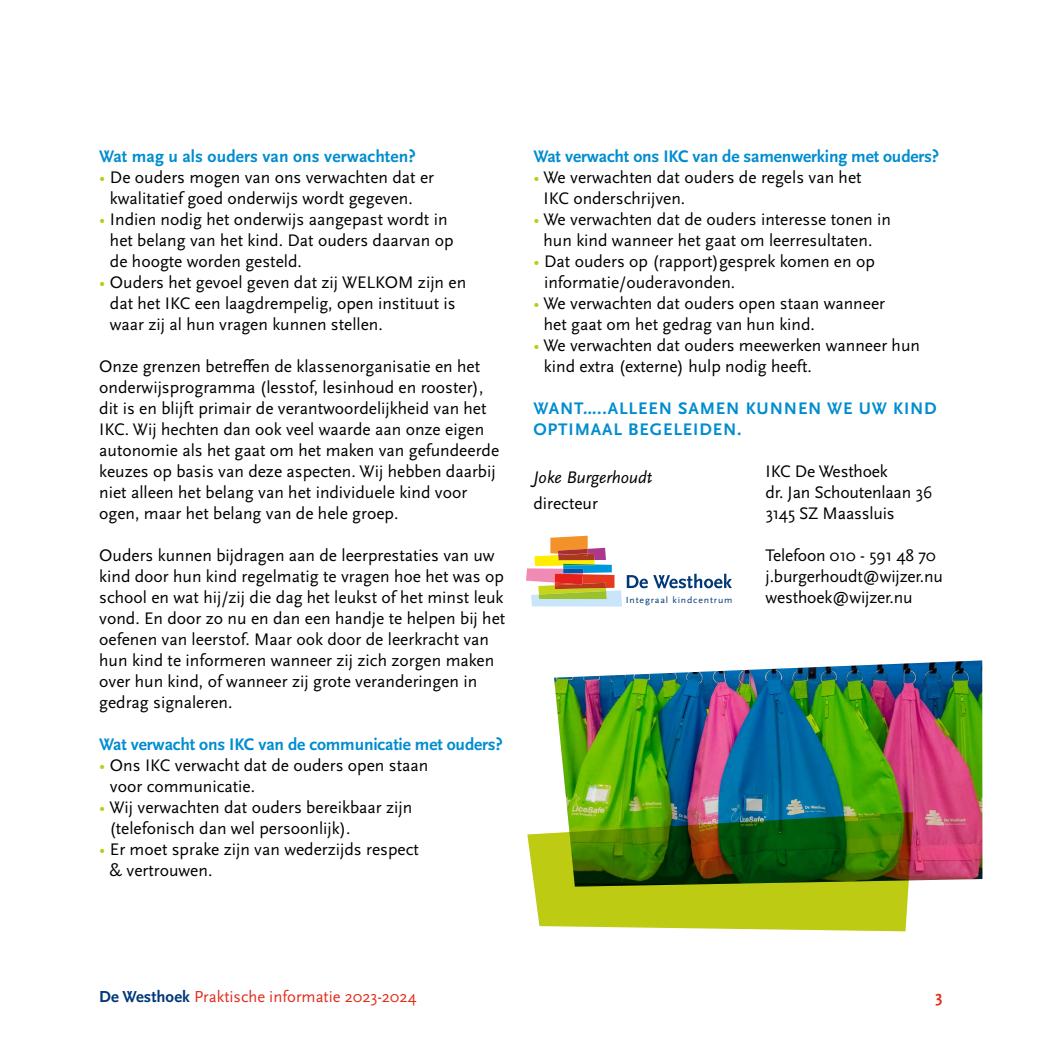
<style>
.page{position:relative;width:1042px;height:1042px;background:#fff}
.page>*{position:absolute;margin:0;border:0;box-sizing:border-box;transform-origin:0 0}
.t1{font:17.5px/21px "Scala Sans Pro";color:#000}
.t2{font:700 17.5px "Scala Sans Pro";letter-spacing:-.01em;color:#008dcf}
.t3{font:700 17.5px/21px "Scala Sans Pro";letter-spacing:.05em;color:#008dcf}
.t4{font:italic 17.5px "Scala Sans Pro";color:#000}
.t5{font:16.62px "Scala Sans Pro";color:#e32e1e}
.t6{font:700 16.62px "Scala Sans Pro";color:#e32e1e}
.t7{font:9.28px "Scala Sans";letter-spacing:.085em;color:#003878;scale:1.06 1}
.s1{color:#becb13}
.s2{font-weight:700;color:#003878}
</style>
<div class="page">
<img style="left:554px;top:660px;width:428px;height:221px">
<svg style="left:527px;top:812px;width:386px;height:119px;background:#76951e"></svg>
<svg style="left:526px;top:536px;width:206px;height:70px"></svg>
<p class="t2" style="left:99px;top:146px;width:318px">Wat mag u als ouders van ons verwachten?</p>
<p class="t1" style="left:110px;top:167px;width:326px;text-indent:-11px"><span class="s1">•</span> De ouders mogen van ons verwachten dat er kwalitatief goed onderwijs wordt gegeven.</p>
<p class="t1" style="left:110px;top:209px;width:345px;text-indent:-11px"><span class="s1">•</span> Indien nodig het onderwijs aangepast wordt in het belang van het kind. Dat ouders daarvan op de hoogte worden gesteld.</p>
<p class="t1" style="left:110px;top:272px;width:358px;text-indent:-11px"><span class="s1">•</span> Ouders het gevoel geven dat zij WELKOM zijn en dat het IKC een laagdrempelig, open instituut is waar zij al hun vragen kunnen stellen.</p>
<p class="t1" style="left:99px;top:356px;width:401px">Onze grenzen betreffen de klassenorganisatie en het onderwijsprogramma (lesstof, lesinhoud en rooster), dit is en blijft primair de verantwoordelijkheid van het IKC. Wij hechten dan ook veel waarde aan onze eigen autonomie als het gaat om het maken van gefundeerde keuzes op basis van deze aspecten. Wij hebben daarbij niet alleen het belang van het individuele kind voor ogen, maar het belang van de hele groep.</p>
<p class="t1" style="left:99px;top:545px;width:407px">Ouders kunnen bijdragen aan de leerprestaties van uw kind door hun kind regelmatig te vragen hoe het was op school en wat hij/zij die dag het leukst of het minst leuk vond. En door zo nu en dan een handje te helpen bij het oefenen van leerstof. Maar ook door de leerkracht van hun kind te informeren wanneer zij zich zorgen maken over hun kind, of wanneer zij grote veranderingen in gedrag signaleren.</p>
<p class="t2" style="left:99px;top:734px;width:405px">Wat verwacht ons IKC van de communicatie met ouders?</p>
<p class="t1" style="left:110px;top:755px;width:320px;text-indent:-11px"><span class="s1">•</span> Ons IKC verwacht dat de ouders open staan voor communicatie.</p>
<p class="t1" style="left:109px;top:797px;width:304px;text-indent:-10px"><span class="s1">•</span> Wij verwachten dat ouders bereikbaar zijn (telefonisch dan wel persoonlijk).</p>
<p class="t1" style="left:110px;top:839px;width:310px;text-indent:-11px"><span class="s1">•</span> Er moet sprake zijn van wederzijds respect &amp; vertrouwen.</p>
<p class="t2" style="left:533px;top:146px;width:407px">Wat verwacht ons IKC van de samenwerking met ouders?</p>
<p class="t1" style="left:543px;top:167px;width:319px;text-indent:-10px"><span class="s1">•</span> We verwachten dat ouders de regels van het<br>IKC onderschrijven.</p>
<p class="t1" style="left:533px;top:209px;width:359px;text-align:center"><span class="s1">•</span> We verwachten dat de ouders interesse tonen in hun kind wanneer het gaat om leerresultaten.</p>
<p class="t1" style="left:544px;top:251px;width:332px;text-indent:-11px"><span class="s1">•</span> Dat ouders op (rapport)gesprek komen en op informatie/ouderavonden.</p>
<p class="t1" style="left:544px;top:293px;width:343px;text-indent:-10px"><span class="s1">•</span> We verwachten dat ouders open staan wanneer het gaat om het gedrag van hun kind.</p>
<p class="t1" style="left:544px;top:335px;width:378px;text-indent:-10px"><span class="s1">•</span> We verwachten dat ouders meewerken wanneer hun kind extra (externe) hulp nodig heeft.</p>
<p class="t3" style="left:533px;top:398px;width:405px">WANT…..ALLEEN SAMEN KUNNEN WE UW KIND<br>OPTIMAAL BEGELEIDEN.</p>
<p class="t4" style="left:533px;top:467px;width:121px">Joke Burgerhoudt</p>
<p class="t1" style="left:533px;top:493px;width:66px">directeur</p>
<p class="t1" style="left:765px;top:461px;width:168px">IKC De Westhoek<br>dr. Jan Schoutenlaan 36<br>3145 SZ Maassluis</p>
<p class="t1" style="left:765px;top:545px;width:179px">Telefoon 010 - 591 48 70 j.burgerhoudt@wijzer.nu</p>
<p class="t7" style="left:626px;top:595px;width:102px">Integraal kindcentrum</p>
<p class="t1" style="left:765px;top:587px;width:148px">westhoek@wijzer.nu</p>
<p class="t5" style="left:99px;top:987px;width:319px"><span class="s2">De Westhoek</span> Praktische informatie 2023-2024</p>
<p class="t6" style="left:935px;top:987px;width:9px">3</p>
</div>
